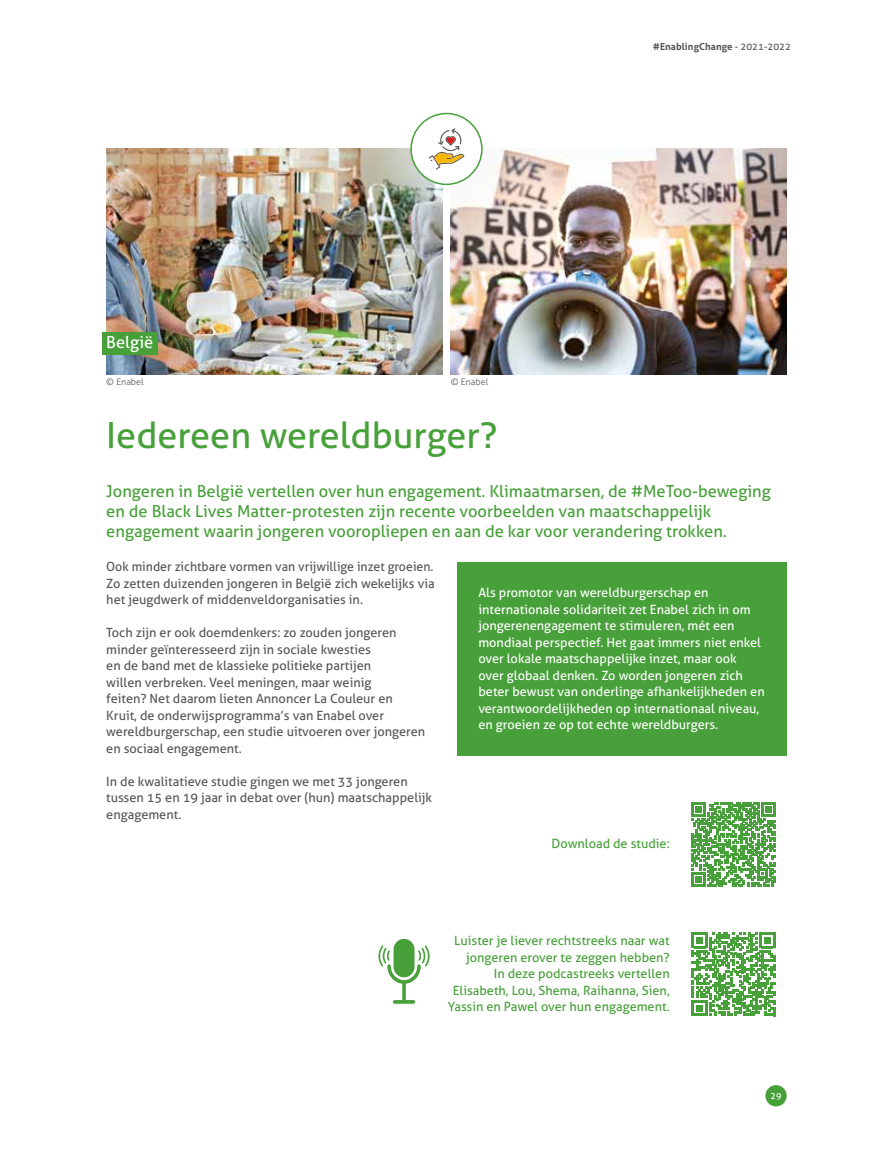
<style>
.page{position:relative;width:893px;height:1149px;background:#fff}
.page>*{position:absolute;margin:0;border:0;box-sizing:border-box;transform-origin:0 0}
.t1{font:36px "Aller";color:#47a039}
.t2{font:16.5px/19.8px "Aller";color:#47a039}
.t3{font:16.5px "Aller";color:#fff}
.t4{font:12.75px/16.5px "Aller";color:#575756}
.t5{font:12.75px/16.5px "Aller";color:#fff}
.t6{font:12.75px/16.5px "Aller";color:#47a039;text-align:right}
.t7{font:700 9.75px "Aller";color:#575756}
.t8{font:300 9px "Aller";color:#575756}
.t9{font:9px "Aller";color:#fff}
.s1{font-weight:400}
</style>
<div class="page">
<div style="left:765px;top:1084px;width:22px;height:22px;background:#47a039;border-radius:50%"></div>
<img style="left:451px;top:149px;width:336px;height:225px">
<img style="left:106px;top:149px;width:336px;height:225px">
<div style="left:102px;top:332px;width:56px;height:22px;background:#47a039"></div>
<svg style="left:692px;top:932px;width:83px;height:83px"></svg>
<svg style="left:691px;top:802px;width:85px;height:84px"></svg>
<div style="left:411px;top:113px;width:71px;height:71px;background:#fff;border-radius:50%"></div>
<svg style="left:429px;top:128px;width:35px;height:42px"></svg>
<div style="left:410px;top:113px;width:73px;height:72px;border:2px solid #47a039;border-radius:50%"></div>
<div style="left:457px;top:561px;width:330px;height:194px;background:#47a039"></div>
<svg style="left:393px;top:938px;width:21px;height:39px"></svg>
<svg style="left:378px;top:945px;width:52px;height:58px"></svg>
<p class="t3" style="left:106px;top:332px;width:48px">België</p>
<p class="t8" style="left:106px;top:376px;width:39px">© Enabel</p>
<p class="t8" style="left:451px;top:376px;width:39px">© Enabel</p>
<p class="t7" style="left:653px;top:40px;width:140px">#EnablingChange <span class="s1">- 2021-2022</span></p>
<h1 class="t1" style="left:106px;top:413px;width:393px">Iedereen wereldburger?</h1>
<p class="t2" style="left:106px;top:481px;width:666px">Jongeren in België vertellen over hun engagement. Klimaatmarsen, de #MeToo-beweging en de Black Lives Matter-protesten zijn recente voorbeelden van maatschappelijk engagement waarin jongeren vooropliepen en aan de kar voor verandering trokken.</p>
<p class="t4" style="left:106px;top:558px;width:330px;text-align:justify">Ook minder zichtbare vormen van vrijwillige inzet groeien.<br>Zo zetten duizenden jongeren in België zich wekelijks via het jeugdwerk of middenveldorganisaties in.</p>
<p class="t4" style="left:106px;top:624px;width:320px">Toch zijn er ook doemdenkers: zo zouden jongeren minder geïnteresseerd zijn in sociale kwesties<br>en de band met de klassieke politieke partijen<br>willen verbreken. Veel meningen, maar weinig<br>feiten? Net daarom lieten Annoncer La Couleur en Kruit, de onderwijsprogramma’s van Enabel over wereldburgerschap, een studie uitvoeren over jongeren en sociaal engagement.</p>
<p class="t4" style="left:106px;top:772px;width:327px">In de kwalitatieve studie gingen we met 33 jongeren tussen 15 en 19 jaar in debat over (hun) maatschappelijk engagement.</p>
<p class="t5" style="left:478px;top:584px;width:288px">Als promotor van wereldburgerschap en internationale solidariteit zet Enabel zich in om jongerenengagement te stimuleren, mét een mondiaal perspectief. Het gaat immers niet enkel over lokale maatschappelijke inzet, maar ook over globaal denken. Zo worden jongeren zich beter bewust van onderlinge afhankelijkheden en verantwoordelijkheden op internationaal niveau, en groeien ze op tot echte wereldburgers.</p>
<p class="t6" style="left:552px;top:835px;width:120px">Download de studie:</p>
<p class="t6" style="left:448px;top:932px;width:223px">Luister je liever rechtstreeks naar wat jongeren erover te zeggen hebben?<br>In deze podcastreeks vertellen Elisabeth, Lou, Shema, Raihanna, Sien, Yassin en Pawel over hun engagement.</p>
<p class="t9" style="left:771px;top:1090px;width:12px">29</p>
</div>
